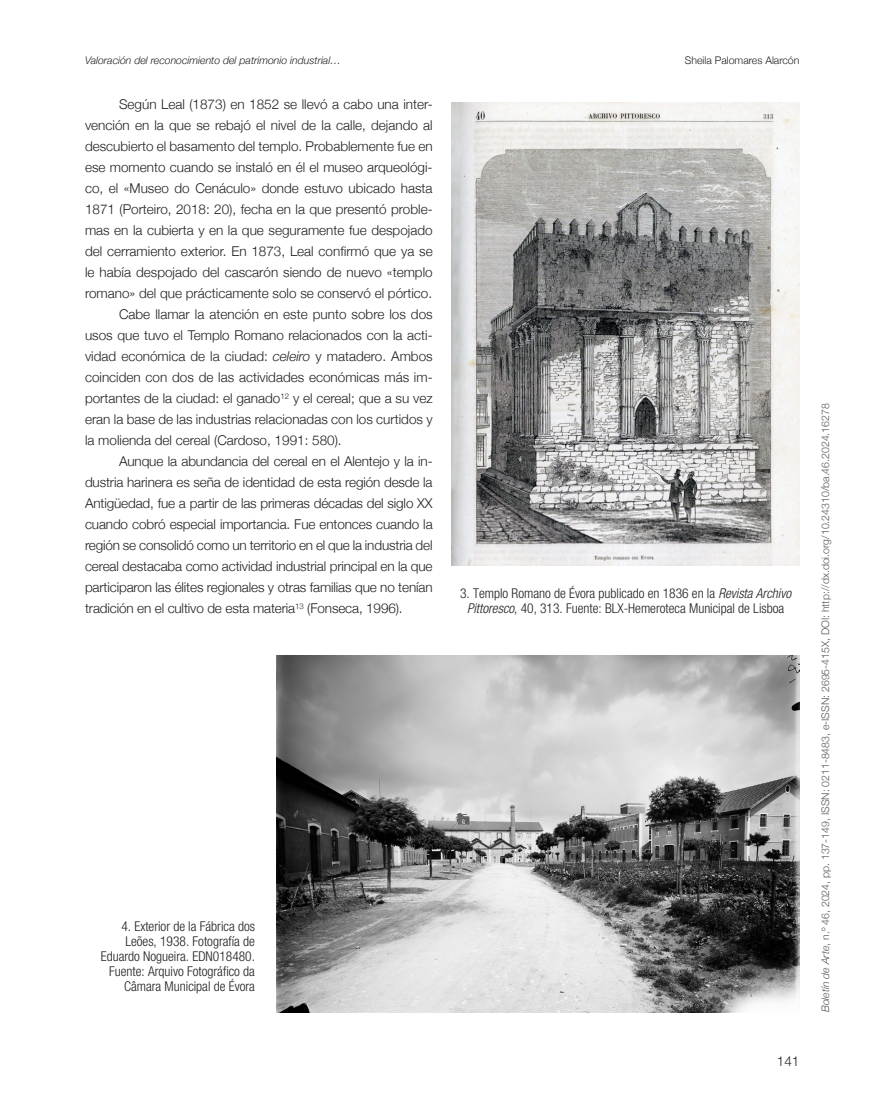
<style>
.page{position:relative;width:893px;height:1106px;background:#fff}
.page>*{position:absolute;margin:0;border:0;box-sizing:border-box;transform-origin:0 0}
.t1{font:300 13.5px "Helvetica Neue";color:#231f20}
.t2{font:13.5px/15px "Helvetica Neue LT 47 Lt Cn";color:#231f20;text-align:center}
.t3{font:300 10.5px "Helvetica Neue";color:#57585a}
.t4{font:italic 300 10.5px "Helvetica Neue";color:#231f20}
.t5{font:300 10.5px "Helvetica Neue";color:#231f20}
.s1{font-style:italic}
.s2{font-family:"Helvetica Neue LT 47 Lt Cn Obl"}
</style>
<div class="page">
<img style="left:452px;top:102px;width:347px;height:464px">
<img style="left:276px;top:655px;width:523px;height:357px">
<p class="t4" style="left:85px;top:52px;width:257px">Valoración del reconocimiento del patrimonio industrial…</p>
<p class="t5" style="left:685px;top:52px;width:116px">Sheila Palomares Alarcón</p>
<p class="t1" style="left:119px;top:93px;width:315px">Según Leal (1873) en 1852 se llevó a cabo una inter-</p>
<p class="t1" style="left:85px;top:114px;width:349px">vención en la que se rebajó el nivel de la calle, dejando al</p>
<p class="t1" style="left:85px;top:135px;width:349px">descubierto el basamento del templo. Probablemente fue en</p>
<p class="t1" style="left:85px;top:156px;width:349px">ese momento cuando se instaló en él el museo arqueológi-</p>
<p class="t1" style="left:85px;top:177px;width:349px">co, el «Museo do Cenáculo» donde estuvo ubicado hasta</p>
<p class="t1" style="left:85px;top:198px;width:349px">1871 (Porteiro, 2018: 20), fecha en la que presentó proble-</p>
<p class="t1" style="left:85px;top:219px;width:349px">mas en la cubierta y en la que seguramente fue despojado</p>
<p class="t1" style="left:85px;top:240px;width:349px">del cerramiento exterior. En 1873, Leal confirmó que ya se</p>
<p class="t1" style="left:85px;top:261px;width:349px">le había despojado del cascarón siendo de nuevo «templo</p>
<p class="t1" style="left:85px;top:282px;width:349px">romano» del que prácticamente solo se conservó el pórtico.</p>
<p class="t1" style="left:119px;top:303px;width:315px">Cabe llamar la atención en este punto sobre los dos</p>
<p class="t1" style="left:85px;top:324px;width:349px">usos que tuvo el Templo Romano relacionados con la acti-</p>
<p class="t1" style="left:85px;top:345px;width:349px">vidad económica de la ciudad: <span class="s1">celeiro</span> y matadero. Ambos</p>
<p class="t1" style="left:85px;top:366px;width:349px">coinciden con dos de las actividades económicas más im-</p>
<p class="t1" style="left:85px;top:387px;width:349px">portantes de la ciudad: el ganado<sup>12</sup> y el cereal; que a su vez</p>
<p class="t1" style="left:85px;top:408px;width:349px">eran la base de las industrias relacionadas con los curtidos y</p>
<p class="t1" style="left:85px;top:429px;width:258px">la molienda del cereal (Cardoso, 1991: 580).</p>
<p class="t1" style="left:119px;top:450px;width:315px">Aunque la abundancia del cereal en el Alentejo y la in-</p>
<p class="t1" style="left:85px;top:471px;width:349px">dustria harinera es seña de identidad de esta región desde la</p>
<p class="t1" style="left:85px;top:492px;width:349px">Antigüedad, fue a partir de las primeras décadas del siglo XX</p>
<p class="t1" style="left:85px;top:513px;width:349px">cuando cobró especial importancia. Fue entonces cuando la</p>
<p class="t1" style="left:85px;top:534px;width:349px">región se consolidó como un territorio en el que la industria del</p>
<p class="t1" style="left:85px;top:555px;width:349px">cereal destacaba como actividad industrial principal en la que</p>
<p class="t1" style="left:85px;top:576px;width:349px">participaron las élites regionales y otras familias que no tenían</p>
<p class="t1" style="left:85px;top:597px;width:319px">tradición en el cultivo de esta materia<sup>13</sup> (Fonseca, 1996).</p>
<p class="t2" style="left:460px;top:585px;width:332px">3. Templo Romano de Évora publicado en 1836 en la <span class="s2">Revista Archivo<br>Pittoresco</span>, 40, 313. Fuente: BLX-Hemeroteca Municipal de Lisboa</p>
<p class="t2" style="left:101px;top:919px;width:156px;text-align:right">4. Exterior de la Fábrica dos<br>Leões, 1938. Fotografía de<br>Eduardo Nogueira. EDN018480.<br>Fuente: Arquivo Fotográfico da<br>Câmara Municipal de Évora</p>
<p class="t1" style="left:777px;top:1050px;width:24px">141</p>
<p class="t3" style="left:817px;top:1012px;width:610px;rotate:-90deg"><span class="s1">Boletín de Arte</span>, n.º 46, 2024, pp. 137-149, ISSN: 0211-8483, e-ISSN: 2695-415X, DOI: http://dx.doi.org/10.24310/ba.46.2024.16278</p>
</div>
